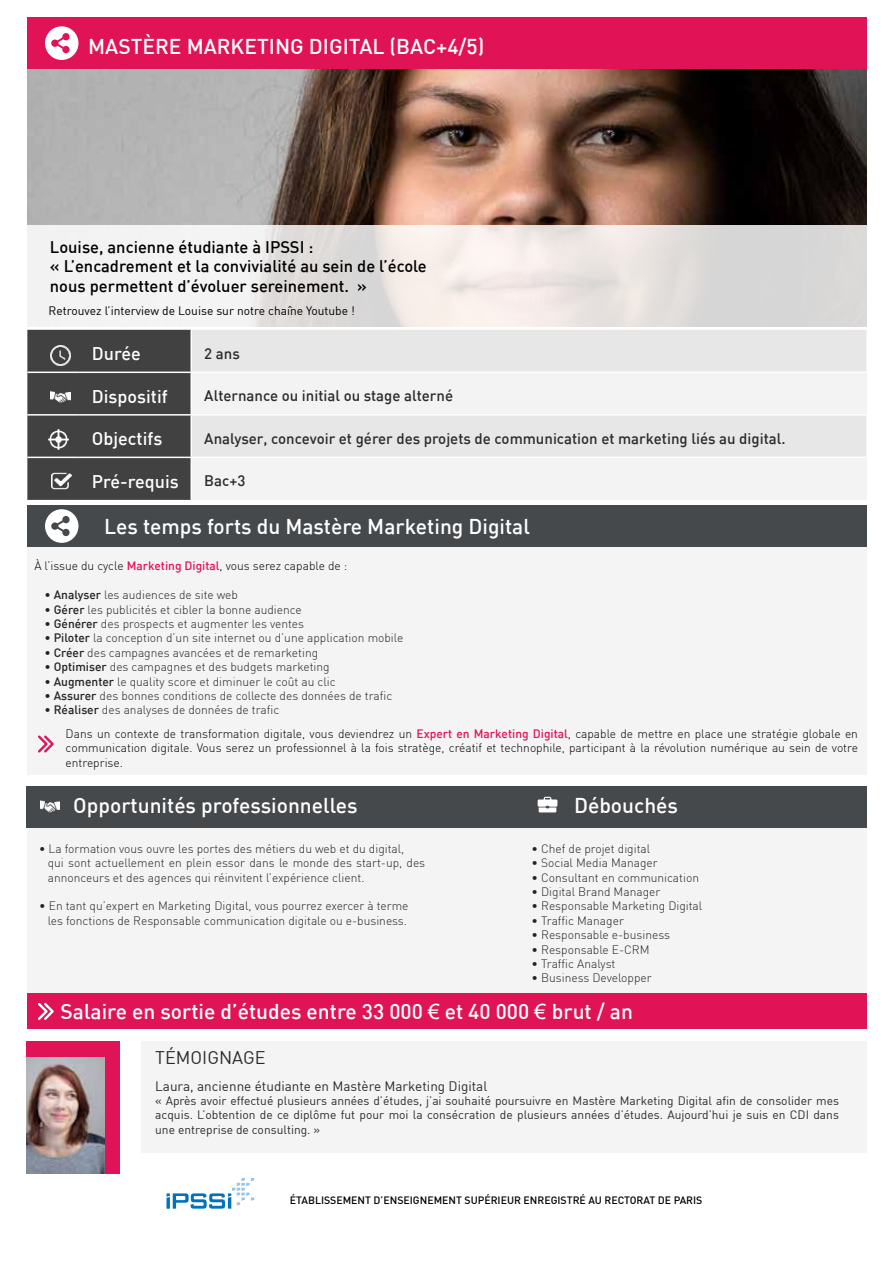
<style>
.page{position:relative;width:893px;height:1263px;background:#fff}
.page>*{position:absolute;margin:0;border:0;box-sizing:border-box;transform-origin:0 0}
.t1{font:500 21px "DIN";color:#fff}
.t2{font:500 18px "DIN";color:#fff}
.t3{font:18px "DIN";color:#2a2c2c}
.t4{font:500 16.5px/19.8px "DIN";color:#000}
.t5{font:500 15px "DIN";color:#2a2c2c}
.t6{font:13.5px "DIN";color:#2a2c2c}
.t7{font:300 12px/14.4px "DIN";color:#222323}
.t8{font:300 12px/23.4px "DIN";color:#000}
.t9{font:12px/14.4px "DIN";color:#2a2c2c;text-align:justify}
.t10{font:12px "DIN";color:#000}
.t11{font:500 10.5px "DIN";color:#000}
.s1{font-weight:500;color:#e01357}
.s2{font-weight:400}
.s3{font-weight:500}
.s4{font-weight:400;color:#222323}
.s5{font-weight:500;color:#222323}
.s6{color:#222323}
.s7{font-family:"Arial";font-weight:400}
</style>
<div class="page">
<svg style="left:166px;top:1178px;width:88px;height:31px"></svg>
<div style="left:27px;top:505px;width:839px;height:42px;background:#46494c"></div>
<div style="left:441px;top:786px;width:425px;height:42px;background:#46494c"></div>
<div style="left:27px;top:786px;width:414px;height:42px;background:#46494c"></div>
<div style="left:27px;top:828px;width:839px;height:166px;background:#f5f4f4"></div>
<div style="left:27px;top:993px;width:839px;height:36px;background:#e01357"></div>
<div style="left:27px;top:547px;width:839px;height:227px;background:#f5f4f4"></div>
<div style="left:141px;top:1041px;width:725px;height:112px;background:#f5f4f4"></div>
<div style="left:27px;top:330px;width:164px;height:170px;background:#424141"></div>
<div style="left:192px;top:330px;width:674px;height:127px;background:#e7e7e7"></div>
<div style="left:191px;top:372px;width:675px;height:43px;background:#f3f3f3"></div>
<div style="left:191px;top:457px;width:675px;height:43px;background:#f3f3f3"></div>
<hr style="left:27px;top:372px;width:52px;height:1px;background:#fff">
<hr style="left:79px;top:372px;width:112px;height:1px;background:#fff">
<hr style="left:191px;top:372px;width:675px;height:1px;background:#fff">
<hr style="left:27px;top:414px;width:52px;height:2px;background:#fff">
<hr style="left:79px;top:414px;width:112px;height:2px;background:#fff">
<hr style="left:191px;top:414px;width:675px;height:2px;background:#fff">
<hr style="left:27px;top:457px;width:52px;height:1px;background:#fff">
<hr style="left:79px;top:457px;width:112px;height:1px;background:#fff">
<hr style="left:191px;top:457px;width:675px;height:1px;background:#fff">
<hr style="left:191px;top:373px;width:1px;height:41px;background:#fff">
<hr style="left:191px;top:458px;width:1px;height:42px;background:#fff">
<img style="left:51px;top:346px;width:20px;height:19px">
<img style="left:51px;top:387px;width:20px;height:20px">
<img style="left:49px;top:429px;width:20px;height:20px">
<img style="left:52px;top:471px;width:20px;height:20px">
<img style="left:27px;top:69px;width:839px;height:156px">
<div style="left:27px;top:17px;width:839px;height:52px;background:#e01357"></div>
<svg style="left:27px;top:225px;width:839px;height:101px"></svg>
<div style="left:45px;top:509px;width:33px;height:34px;background:#fff;border-radius:50%"></div>
<svg style="left:51px;top:522px;width:8px;height:8px"></svg>
<div style="left:62px;top:516px;width:8px;height:7px;background:#46494b;border-radius:50%"></div>
<div style="left:62px;top:529px;width:8px;height:7px;background:#46494b;border-radius:50%"></div>
<svg style="left:54px;top:519px;width:12px;height:14px"></svg>
<div style="left:45px;top:26px;width:33px;height:34px;background:#fff;border-radius:50%"></div>
<div style="left:51px;top:40px;width:8px;height:7px;background:#e01357;border-radius:50%"></div>
<div style="left:62px;top:33px;width:8px;height:7px;background:#e01357;border-radius:50%"></div>
<div style="left:62px;top:46px;width:8px;height:7px;background:#e01357;border-radius:50%"></div>
<svg style="left:54px;top:36px;width:12px;height:14px"></svg>
<img style="left:40px;top:800px;width:20px;height:13px">
<svg style="left:538px;top:797px;width:19px;height:15px"></svg>
<svg style="left:38px;top:1003px;width:16px;height:17px"></svg>
<svg style="left:38px;top:735px;width:16px;height:18px"></svg>
<div style="left:27px;top:1041px;width:93px;height:132px;background:#e01357"></div>
<img style="left:27px;top:1057px;width:78px;height:116px">
<h1 class="t1" style="left:88px;top:33px;width:398px">MASTÈRE MARKETING DIGITAL (BAC+4/5)</h1>
<h3 class="t4" style="left:50px;top:236px;width:378px">Louise, ancienne étudiante à IPSSI :<br>« L’encadrement et la convivialité au sein de l’école nous permettent d’évoluer sereinement. »</h3>
<p class="t10" style="left:49px;top:303px;width:308px">Retrouvez l’interview de Louise sur notre chaîne Youtube !</p>
<h2 class="t2" style="left:92px;top:342px;width:50px">Durée</h2>
<p class="t5" style="left:204px;top:344px;width:37px">2 ans</p>
<h2 class="t2" style="left:92px;top:385px;width:77px">Dispositif</h2>
<p class="t5" style="left:204px;top:386px;width:250px">Alternance ou initial ou stage alterné</p>
<h2 class="t2" style="left:92px;top:427px;width:72px">Objectifs</h2>
<p class="t5" style="left:204px;top:429px;width:583px">Analyser, concevoir et gérer des projets de communication et marketing liés au digital.</p>
<h2 class="t2" style="left:92px;top:470px;width:88px">Pré-requis</h2>
<p class="t5" style="left:204px;top:471px;width:43px">Bac+3</p>
<h1 class="t1" style="left:104px;top:513px;width:427px">Les temps forts du Mastère Marketing Digital</h1>
<p class="t8" style="left:34px;top:554px;width:314px">À l’issue du cycle <span class="s1">Marketing Digital</span>, vous serez capable de :</p>
<p class="t7" style="left:44px;top:587px;width:195px"><span class="s2">•</span> <span class="s3">Analyser</span> les audiences de site web</p>
<p class="t7" style="left:44px;top:602px;width:259px"><span class="s2">•</span> <span class="s3">Gérer</span> les publicités et cibler la bonne audience</p>
<p class="t7" style="left:44px;top:616px;width:261px"><span class="s2">•</span> <span class="s3">Générer</span> des prospects et augmenter les ventes</p>
<p class="t7" style="left:44px;top:631px;width:360px"><span class="s2">•</span> <span class="s3">Piloter</span> la conception d’un site internet ou d’une application mobile</p>
<p class="t7" style="left:44px;top:645px;width:275px"><span class="s2">•</span> <span class="s3">Créer</span> des campagnes avancées et de remarketing</p>
<p class="t7" style="left:44px;top:659px;width:287px"><span class="s2">•</span> <span class="s3">Optimiser</span> des campagnes et des budgets marketing</p>
<p class="t7" style="left:44px;top:674px;width:293px"><span class="s2">•</span> <span class="s3">Augmenter</span> le quality score et diminuer le coût au clic</p>
<p class="t7" style="left:44px;top:688px;width:349px"><span class="s2">•</span> <span class="s3">Assurer</span> des bonnes conditions de collecte des données de trafic</p>
<p class="t8" style="left:66px;top:698px;width:794px;text-indent:-21px"><span class="s4">•</span> <span class="s5">Réaliser</span> <span class="s6">des analyses de données de trafic<br></span>Dans un contexte de transformation digitale, vous deviendrez un <span class="s1">Expert en Marketing Digital</span>, capable de mettre en place une stratégie globale en</p>
<p class="t8" style="left:66px;top:740px;width:794px;line-height:14.4px">communication digitale. Vous serez un professionnel à la fois stratège, créatif et technophile, participant à la révolution numérique au sein de votre entreprise.</p>
<h1 class="t1" style="left:73px;top:792px;width:286px">Opportunités professionnelles</h1>
<p class="t7" style="left:48px;top:841px;width:379px;text-indent:-9px"><span class="s2">•</span> La formation vous ouvre les portes des métiers du web et du digital,<br>qui sont actuellement en plein essor dans le monde des start-up, des annonceurs et des agences qui réinvitent l’expérience client.</p>
<p class="t7" style="left:39px;top:899px;width:371px;text-align:center">• En tant qu’expert en Marketing Digital, vous pourrez exercer à terme les fonctions de Responsable communication digitale ou e-business.</p>
<h1 class="t1" style="left:574px;top:792px;width:105px">Débouchés</h1>
<p class="t7" style="left:531px;top:841px;width:120px">• Chef de projet digital</p>
<p class="t7" style="left:531px;top:856px;width:128px">• Social Media Manager</p>
<p class="t7" style="left:531px;top:870px;width:169px">• Consultant en communication</p>
<p class="t7" style="left:531px;top:884px;width:130px">• Digital Brand Manager</p>
<p class="t7" style="left:531px;top:899px;width:172px">• Responsable Marketing Digital</p>
<p class="t7" style="left:531px;top:913px;width:94px">• Traffic Manager</p>
<p class="t7" style="left:531px;top:928px;width:140px">• Responsable e-business</p>
<p class="t7" style="left:531px;top:942px;width:120px">• Responsable E-CRM</p>
<p class="t7" style="left:531px;top:956px;width:85px">• Traffic Analyst</p>
<p class="t7" style="left:531px;top:971px;width:122px">• Business Developper</p>
<h1 class="t1" style="left:61px;top:998px;width:574px">Salaire en sortie d’études entre 33 000 <span class="s7">€</span> et 40 000 <span class="s7">€</span> brut / an</h1>
<h2 class="t3" style="left:155px;top:1046px;width:112px">TÉMOIGNAGE</h2>
<p class="t6" style="left:155px;top:1077px;width:334px">Laura, ancienne étudiante en Mastère Marketing Digital</p>
<p class="t9" style="left:155px;top:1093px;width:685px">« Après avoir effectué plusieurs années d’études, j’ai souhaité poursuivre en Mastère Marketing Digital afin de consolider mes acquis. L’obtention de ce diplôme fut pour moi la consécration de plusieurs années d’études. Aujourd’hui je suis en CDI dans une entreprise de consulting. »</p>
<p class="t11" style="left:290px;top:1193px;width:414px">ÉTABLISSEMENT D’ENSEIGNEMENT SUPÉRIEUR ENREGISTRÉ AU RECTORAT DE PARIS</p>
</div>
